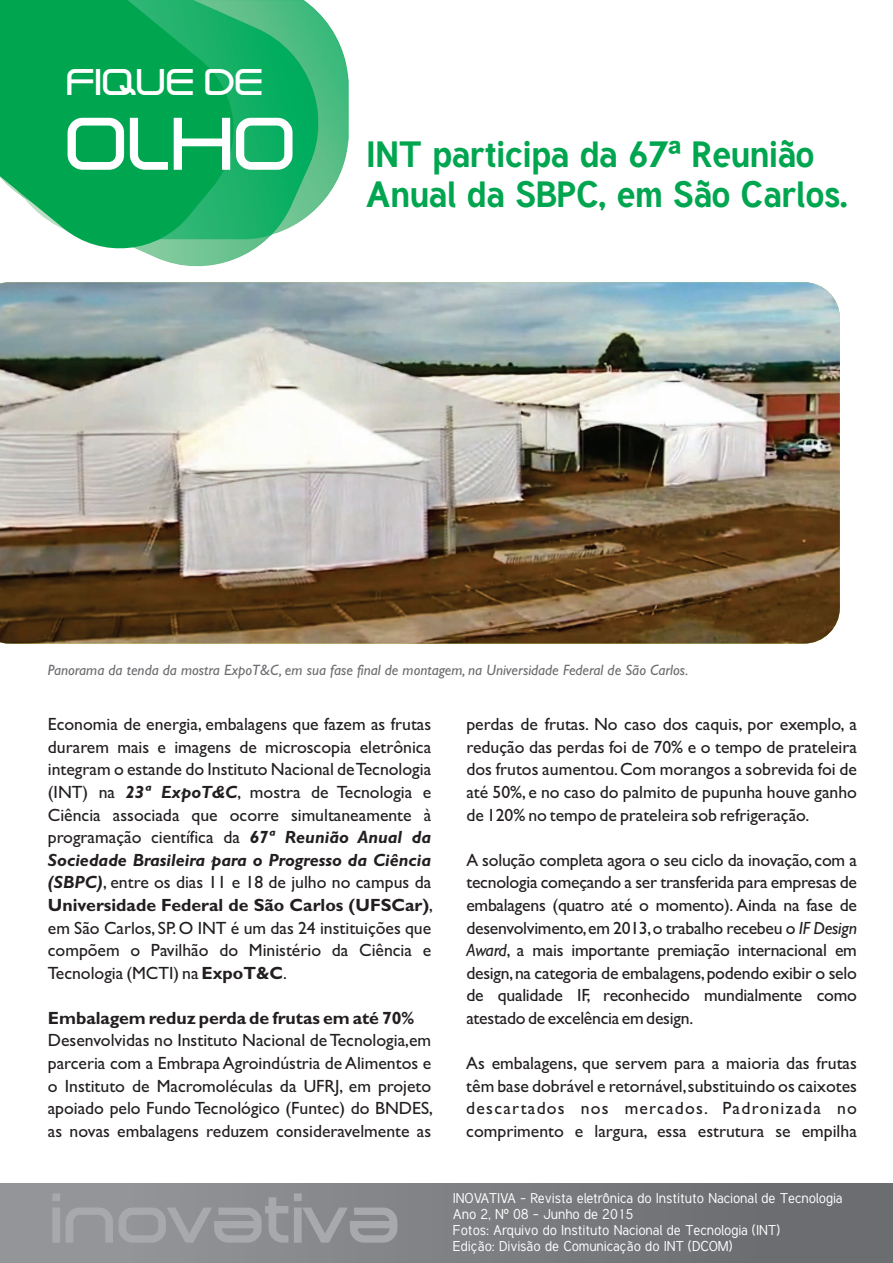
<style>
.page{position:relative;width:893px;height:1263px;background:#fff}
.page>*{position:absolute;margin:0;border:0;box-sizing:border-box;transform-origin:0 0}
.t1{font:72px "Dekers Bold";color:#fff}
.t2{font:68.1px "Dekers Bold";color:#a8a9ad}
.t3{font:700 36px/39.9px "Tuffy";letter-spacing:-.02em;color:#00a54f}
.t4{font:36px "Dekers Bold";color:#fff}
.t5{font:17.7px/22.6px "Gill Sans";color:#231f20;text-align:justify}
.t6{font:700 17.7px "Gill Sans";color:#231f20}
.t7{font:italic 15px "Gill Sans";color:#6c6d70}
.t8{font:13.95px/16.2px "Tuffy";color:#fff}
.s1{font-family:"Arial"}
.s2{font-weight:700;font-style:italic}
.s3{font-weight:700}
.s4{font-style:italic}
</style>
<div class="page">
<img style="left:333px;top:31px;width:16px;height:157px">
<img style="left:159px;top:0;width:174px;height:267px">
<svg style="left:0;top:0;width:245px;height:259px;background:#1caf63"></svg>
<img style="left:0;top:282px;width:840px;height:362px">
<div style="left:0;top:1184px;width:893px;height:79px;background:linear-gradient(to right,#989a9d,#67686b)"></div>
<h3 class="t4" style="left:68px;top:68px;width:198px">FIQUE DE</h3>
<h1 class="t1" style="left:68px;top:116px;width:232px">OLHO</h1>
<h3 class="t3" style="left:366px;top:137px;width:483px">INT participa da 67<span class="s1">ª</span> Reunião<br>Anual da SBPC, em São Carlos.</h3>
<p class="t7" style="left:48px;top:665px;width:642px">Panorama da tenda da mostra ExpoT&amp;C, em sua fase final de montagem, na Universidade Federal de São Carlos.</p>
<p class="t5" style="left:48px;top:715px;width:387px">Economia de energia, embalagens que fazem as frutas durarem mais e imagens de microscopia eletrônica integram o estande do Instituto Nacional de Tecnologia (INT) na <span class="s2">23ª ExpoT&amp;C</span>, mostra de Tecnologia e Ciência associada que ocorre simultaneamente à programação científica da <span class="s2">67ª Reunião Anual da Sociedade Brasileira para o Progresso da Ciência (SBPC)</span>, entre os dias 11 e 18 de julho no campus da <span class="s3">Universidade Federal de São Carlos (UFSCar)</span>, em São Carlos, SP. O INT é um das 24 instituições que compõem o Pavilhão do Ministério da Ciência e Tecnologia (MCTI) na <span class="s3">ExpoT&amp;C</span>.</p>
<p class="t6" style="left:48px;top:1011px;width:368px">Embalagem reduz perda de frutas em até 70%</p>
<p class="t5" style="left:48px;top:1031px;width:387px">Desenvolvidas no Instituto Nacional de Tecnologia,em parceria com a Embrapa Agroindústria de Alimentos e o Instituto de Macromoléculas da UFRJ, em projeto apoiado pelo Fundo Tecnológico (Funtec) do BNDES, as novas embalagens reduzem consideravelmente as</p>
<h2 class="t2" style="left:52px;top:1191px;width:352px">inovativa</h2>
<p class="t5" style="left:466px;top:715px;width:392px">perdas de frutas. No caso dos caquis, por exemplo, a redução das perdas foi de 70% e o tempo de prateleira dos frutos aumentou. Com morangos a sobrevida foi de até 50%, e no caso do palmito de pupunha houve ganho de 120% no tempo de prateleira sob refrigeração.</p>
<p class="t5" style="left:466px;top:850px;width:392px">A solução completa agora o seu ciclo da inovação, com a tecnologia começando a ser transferida para empresas de embalagens (quatro até o momento). Ainda na fase de desenvolvimento, em 2013, o trabalho recebeu o <span class="s4">IF Design Award</span>, a mais importante premiação internacional em design, na categoria de embalagens, podendo exibir o selo de qualidade IF, reconhecido mundialmente como atestado de excelência em design.</p>
<p class="t5" style="left:466px;top:1053px;width:392px">As embalagens, que servem para a maioria das frutas têm base dobrável e retornável, substituindo os caixotes descartados nos mercados. Padronizada no comprimento e largura, essa estrutura se empilha</p>
<p class="t8" style="left:453px;top:1191px;width:391px">INOVATIVA - Revista eletrônica do Instituto Nacional de Tecnologia Ano 2, N<span class="s1">º</span>º08 - Junho de 2015<br>Fotos: Arquivo do Instituto Nacional de Tecnologia (INT)<br>Edição: Divisão de Comunicação do INT (DCOM)</p>
</div>
